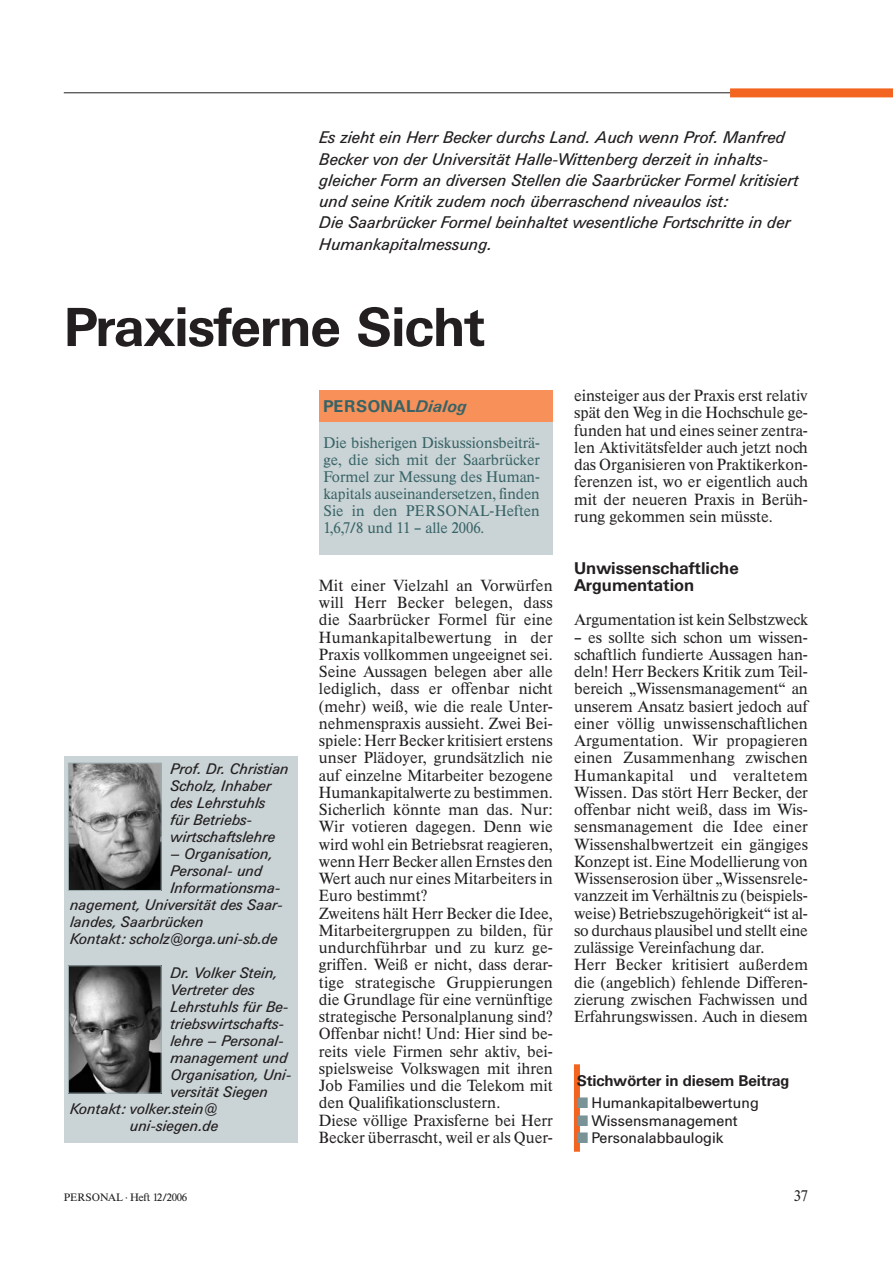
<style>
.page{position:relative;width:893px;height:1263px;background:#fff}
.page>*{position:absolute;margin:0;border:0;box-sizing:border-box;transform-origin:0 0}
.t1{font:700 54px "Univers BQ";letter-spacing:-.02em;color:#231f20}
.t2{font:italic 16.65px/21.3px "Univers BQ";color:#231f20}
.t3{font:700 16.65px/17.2px "Univers BQ";color:#231f20}
.t4{font:700 16.65px "Univers BQ";color:#376366}
.t5{font:italic 700 16.65px "Univers BQ";color:#376366}
.t6{font:500 15.9px/17.2px "Times BQ";color:#231f20}
.t7{font:italic 15.15px/17px "Univers BQ";color:#231f20}
.t8{font:500 15.15px/17px "Times BQ";letter-spacing:-.005em;color:#376366;text-align:justify}
.t9{font:15.15px "Univers BQ";color:#231f20}
.t10{font:700 15.15px "Univers BQ";letter-spacing:-.01em;color:#231f20}
.t11{font:500 15.15px "Times BQ";color:#231f20}
.t12{font:500 10.65px "Times BQ";letter-spacing:-.025em;color:#231f20;scale:1.05 1}
.s1{color:#7a9397}
</style>
<div class="page">
<hr style="left:64px;top:92px;width:667px;height:1px;background:#231f20">
<div style="left:730px;top:88px;width:163px;height:9px;background:#f36421"></div>
<div style="left:64px;top:757px;width:234px;height:386px;background:#cad3d5"></div>
<img style="left:70px;top:765px;width:90px;height:124px">
<div style="left:68px;top:763px;width:94px;height:128px;border:1px solid #9fb0b4"></div>
<div style="left:574px;top:1064px;width:6px;height:88px;background:#f36421"></div>
<img style="left:70px;top:967px;width:90px;height:124px">
<div style="left:68px;top:965px;width:94px;height:128px;border:1px solid #9fb0b4"></div>
<div style="left:319px;top:399px;width:234px;height:156px;background:#cad3d5"></div>
<div style="left:319px;top:390px;width:234px;height:32px;background:#f79159"></div>
<p class="t2" style="left:319px;top:127px;width:481px">Es zieht ein Herr Becker durchs Land. Auch wenn Prof. Manfred Becker von der Universität Halle-Wittenberg derzeit in inhalts&shy;gleicher Form an diversen Stellen die Saarbrücker Formel kritisiert und seine Kritik zudem noch überraschend niveaulos ist:<br>Die Saarbrücker Formel beinhaltet wesentliche Fortschritte in der Humankapitalmessung.</p>
<h1 class="t1" style="left:64px;top:296px;width:423px">Praxisferne Sicht</h1>
<p class="t4" style="left:323px;top:397px;width:23px">Personal</p>
<p class="t5" style="left:415px;top:397px;width:53px">Dialog</p>
<p class="t7" style="left:170px;top:760px;width:120px">Prof. Dr. Christian<br>Scholz, Inhaber des Lehrstuhls<br>für Betriebs&shy;wirtschaftslehre</p>
<p class="t7" style="left:170px;top:845px;width:104px">– Organisation,</p>
<p class="t7" style="left:170px;top:862px;width:93px">Personal- und</p>
<p class="t7" style="left:170px;top:879px;width:112px">Informationsma-</p>
<p class="t7" style="left:70px;top:896px;width:214px">nagement, Universität des Saar-</p>
<p class="t7" style="left:70px;top:913px;width:135px">landes, Saarbrücken</p>
<p class="t7" style="left:70px;top:930px;width:209px">Kontakt: scholz@orga.uni-sb.de</p>
<p class="t7" style="left:170px;top:964px;width:109px">Dr. Volker Stein,</p>
<p class="t7" style="left:170px;top:982px;width:86px">Vertreter des</p>
<p class="t7" style="left:170px;top:999px;width:120px">Lehrstuhls für Be-</p>
<p class="t7" style="left:170px;top:1016px;width:115px">triebswirtschafts-</p>
<p class="t7" style="left:170px;top:1033px;width:115px">lehre – Personal-</p>
<p class="t7" style="left:170px;top:1050px;width:119px">management und</p>
<p class="t7" style="left:170px;top:1067px;width:123px">Organisation, Uni-</p>
<p class="t7" style="left:170px;top:1084px;width:99px">versität Siegen</p>
<p class="t7" style="left:70px;top:1101px;width:149px">Kontakt: volker.stein@</p>
<p class="t7" style="left:129px;top:1118px;width:90px">uni-siegen.de</p>
<p class="t8" style="left:323px;top:435px;width:218px">Die bisherigen Diskussionsbeiträ&shy;ge, die sich mit der Saarbrücker Formel zur Messung des Human&shy;kapitals auseinandersetzen, finden Sie in den PERSONAL-Heften 1,6,7/8 und 11 – alle 2006.</p>
<p class="t6" style="left:319px;top:577px;width:236px">Mit einer Vielzahl an Vorwürfen will Herr Becker belegen, dass die Saarbrücker Formel für eine Humankapitalbewertung in der Praxis vollkommen ungeeignet sei.<br>Seine Aussagen belegen aber alle lediglich, dass er offenbar nicht (mehr) weiß, wie die reale Unter&shy;nehmenspraxis aussieht. Zwei Bei&shy;spiele: Herr Becker kritisiert erstens unser Plädoyer, grundsätzlich nie auf einzelne Mitarbeiter bezogene Humankapitalwerte zu bestimmen.<br>Sicherlich könnte man das. Nur:<br>Wir votieren dagegen. Denn wie wird wohl ein Betriebsrat reagieren, wenn Herr Becker allen Ernstes den Wert auch nur eines Mitarbeiters in Euro bestimmt?<br>Zweitens hält Herr Becker die Idee, Mitarbeitergruppen zu bilden, für undurchführbar und zu kurz ge&shy;griffen. Weiß er nicht, dass derar&shy;tige strategische Gruppierungen die Grundlage für eine vernünftige strategische Personalplanung sind?<br>Offenbar nicht! Und: Hier sind be&shy;reits viele Firmen sehr aktiv, bei&shy;spielsweise Volkswagen mit ihren Job Families und die Telekom mit den Qualifikationsclustern.<br>Diese völlige Praxisferne bei Herr Becker überrascht, weil er als Quer-</p>
<p class="t6" style="left:574px;top:387px;width:235px;text-align:justify">einsteiger aus der Praxis erst relativ spät den Weg in die Hochschule ge&shy;funden hat und eines seiner zentra&shy;len Aktivitätsfelder auch jetzt noch das Organisieren von Praktikerkon&shy;ferenzen ist, wo er eigentlich auch mit der neueren Praxis in Berüh&shy;rung gekommen sein müsste.</p>
<p class="t3" style="left:574px;top:559px;width:166px">Unwissenschaftliche<br>Argumentation</p>
<p class="t6" style="left:574px;top:611px;width:235px">Argumentation ist kein Selbstzweck</p>
<p class="t6" style="left:574px;top:629px;width:235px">– es sollte sich schon um wissen&shy;schaftlich fundierte Aussagen han&shy;deln! Herr Beckers Kritik zum Teil&shy;bereich „Wissensmanagement“ an unserem Ansatz basiert jedoch auf einer völlig unwissenschaftlichen Argumentation. Wir propagieren einen Zusammenhang zwischen Humankapital und veraltetem Wissen. Das stört Herr Becker, der offenbar nicht weiß, dass im Wis&shy;sensmanagement die Idee einer Wissenshalbwertzeit ein gängiges Konzept ist. Eine Modellierung von Wissenserosion über „Wissensrele&shy;vanzzeit im Verhältnis zu (beispiels&shy;weise) Betriebszugehörigkeit“ ist al&shy;so durchaus plausibel und stellt eine zulässige Vereinfachung dar.<br>Herr Becker kritisiert außerdem die (angeblich) fehlende Differen&shy;zierung zwischen Fachwissen und Erfahrungswissen. Auch in diesem</p>
<p class="t10" style="left:577px;top:1072px;width:214px">Stichwörter in diesem Beitrag</p>
<p class="t9" style="left:577px;top:1094px;width:184px"><span class="s1">■</span> Humankapitalbewertung</p>
<p class="t9" style="left:577px;top:1112px;width:163px"><span class="s1">■</span> Wissensmanagement</p>
<p class="t9" style="left:577px;top:1129px;width:148px"><span class="s1">■</span> Personalabbaulogik</p>
<p class="t12" style="left:64px;top:1191px;width:119px">PERSONAL · Heft 12/2006</p>
<p class="t11" style="left:794px;top:1187px;width:15px">37</p>
</div>
